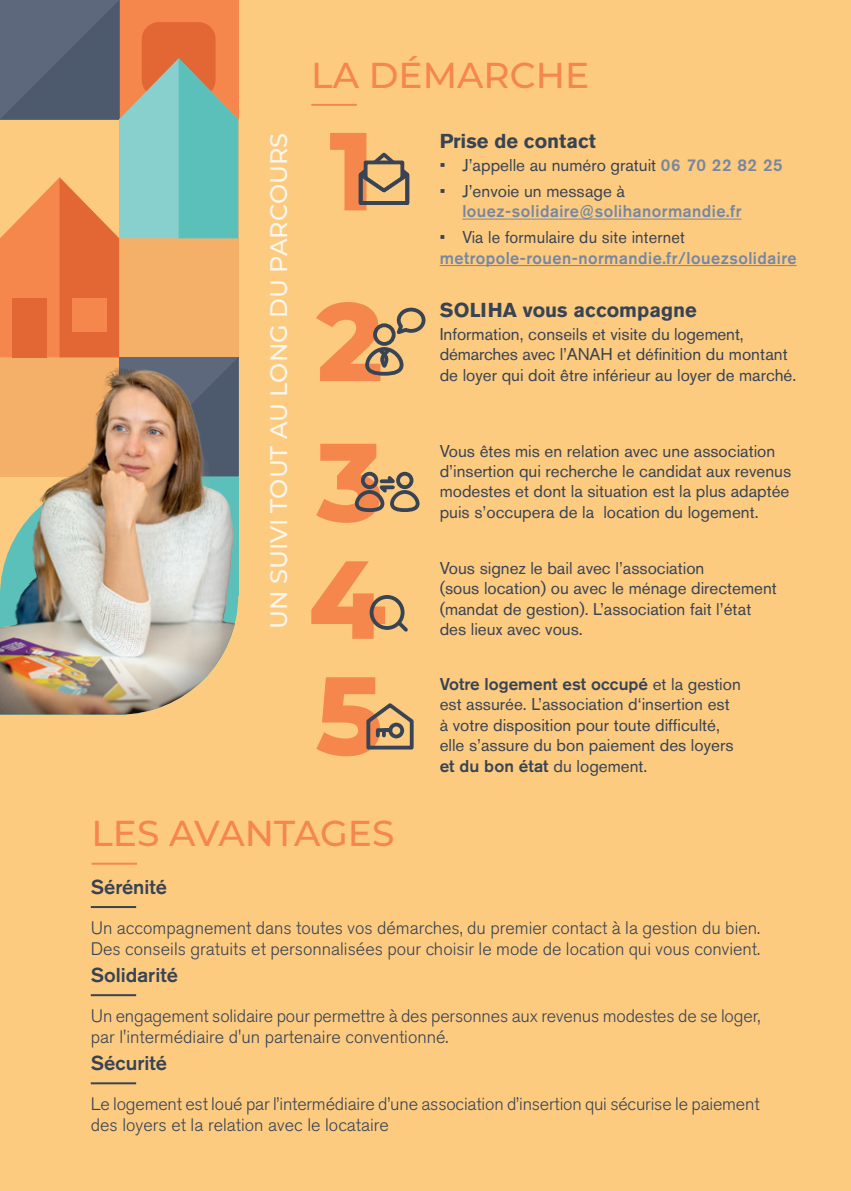
<style>
.page{position:relative;width:851px;height:1191px;background:#fff}
.page>*{position:absolute;margin:0;border:0;box-sizing:border-box;transform-origin:0 0}
.t1{font:500 36px "Montserrat";color:#f5864c}
.t2{font:500 24px "Montserrat";color:#f8f7ef}
.t3{font:700 20px "Akzidenz Grotesk Std";color:#384354}
.t4{font:500 20px "Akzidenz Grotesk Std";color:#384354}
.t5{font:300 18px/21.6px "Akzidenz Grotesk Std";color:#384354}
.t6{font:17px/20.4px "Akzidenz Grotesk Std";color:#384354}
.t7{font:500 17px "Akzidenz Grotesk Std";letter-spacing:.03em;color:#7687a2;scale:.96 1}
.t8{font:17px "Akzidenz Grotesk Std";color:#384354;scale:.96 1}
.s1{font-weight:500;color:#7687a2}
.s2{font-weight:500}
</style>
<div class="page">
<div style="left:0;top:0;width:850px;height:1191px;background:#fdcb80"></div>
<hr style="left:91px;top:906px;width:45px;height:2px;background:#384354">
<hr style="left:91px;top:994px;width:45px;height:2px;background:#384354">
<hr style="left:91px;top:1082px;width:45px;height:2px;background:#384354">
<hr style="left:92px;top:862px;width:45px;height:2px;background:#f5864c">
<hr style="left:311px;top:104px;width:45px;height:2px;background:#f5864c">
<div style="left:0;top:355px;width:239px;height:360px;background:#231f20;opacity:.4"></div>
<svg style="left:0;top:0;width:238px;height:476px;background:#b99672"></svg>
<div style="left:13px;top:298px;width:34px;height:59px;background:#e26735"></div>
<div style="left:72px;top:298px;width:34px;height:34px;background:#f5864c"></div>
<hr style="left:462px;top:219px;width:279px;height:1px;background:#7687a2">
<hr style="left:439px;top:265px;width:357px;height:1px;background:#7687a2">
<svg style="left:330px;top:133px;width:80px;height:77px"></svg>
<svg style="left:316px;top:677px;width:98px;height:79px"></svg>
<svg style="left:311px;top:561px;width:74px;height:78px"></svg>
<div style="left:369px;top:595px;width:35px;height:35px;border:4px solid #384354;border-radius:50%"></div>
<svg style="left:394px;top:618px;width:14px;height:14px"></svg>
<svg style="left:316px;top:444px;width:104px;height:79px"></svg>
<svg style="left:316px;top:302px;width:110px;height:79px"></svg>
<h2 class="t2" style="left:262px;top:629px;width:498px;rotate:-90deg">UN SUIVI TOUT AU LONG DU PARCOURS</h2>
<h1 class="t1" style="left:311px;top:50px;width:279px">LA DÉMARCHE</h1>
<p class="t3" style="left:439px;top:129px;width:158px">Prise de contact</p>
<p class="t6" style="left:439px;top:154px;width:344px">• J’appelle au numéro gratuit <span class="s1">06 70 22 82 25</span></p>
<p class="t6" style="left:439px;top:180px;width:187px">• J’envoie un message à</p>
<p class="t7" style="left:462px;top:201px;width:292px">louez-solidaire@solihanormandie.fr</p>
<p class="t8" style="left:439px;top:227px;width:257px">• Via le formulaire du site internet</p>
<p class="t7" style="left:439px;top:247px;width:373px">metropole-rouen-normandie.fr/louezsolidaire</p>
<p class="t3" style="left:439px;top:298px;width:258px">SOLIHA vous accompagne</p>
<p class="t6" style="left:439px;top:323px;width:358px">Information, conseils et visite du logement, démarches avec l’ANAH et définition du montant de loyer qui doit être inférieur au loyer de marché.</p>
<p class="t6" style="left:439px;top:440px;width:353px">Vous êtes mis en relation avec une association d’insertion qui recherche le candidat aux revenus modestes et dont la situation est la plus adaptée puis s’occupera de la location du logement.</p>
<p class="t6" style="left:439px;top:558px;width:339px">Vous signez le bail avec l’association<br>(sous location) ou avec le ménage directement (mandat de gestion). L’association fait l’état des lieux avec vous.</p>
<p class="t6" style="left:439px;top:674px;width:303px"><span class="s2">Votre logement est occupé</span> et la gestion est assurée. L’association d‘insertion est à votre disposition pour toute difficulté, elle s’assure du bon paiement des loyers <span class="s2">et du bon état</span> du logement.</p>
<h1 class="t1" style="left:92px;top:808px;width:304px">LES AVANTAGES</h1>
<p class="t4" style="left:91px;top:874px;width:78px">Sérénité</p>
<p class="t5" style="left:91px;top:917px;width:670px">Un accompagnement dans toutes vos démarches, du premier contact à la gestion du bien.<br>Des conseils gratuits et personnalisées pour choisir le mode de location qui vous convient.</p>
<p class="t4" style="left:91px;top:963px;width:89px">Solidarité</p>
<p class="t5" style="left:91px;top:1005px;width:671px">Un engagement solidaire pour permettre à des personnes aux revenus modestes de se loger, par l'intermédiaire d'un partenaire conventionné.</p>
<p class="t4" style="left:91px;top:1051px;width:78px">Sécurité</p>
<p class="t5" style="left:91px;top:1093px;width:670px">Le logement est loué par l’intermédiaire d’une association d’insertion qui sécurise le paiement des loyers et la relation avec le locataire</p>
</div>
